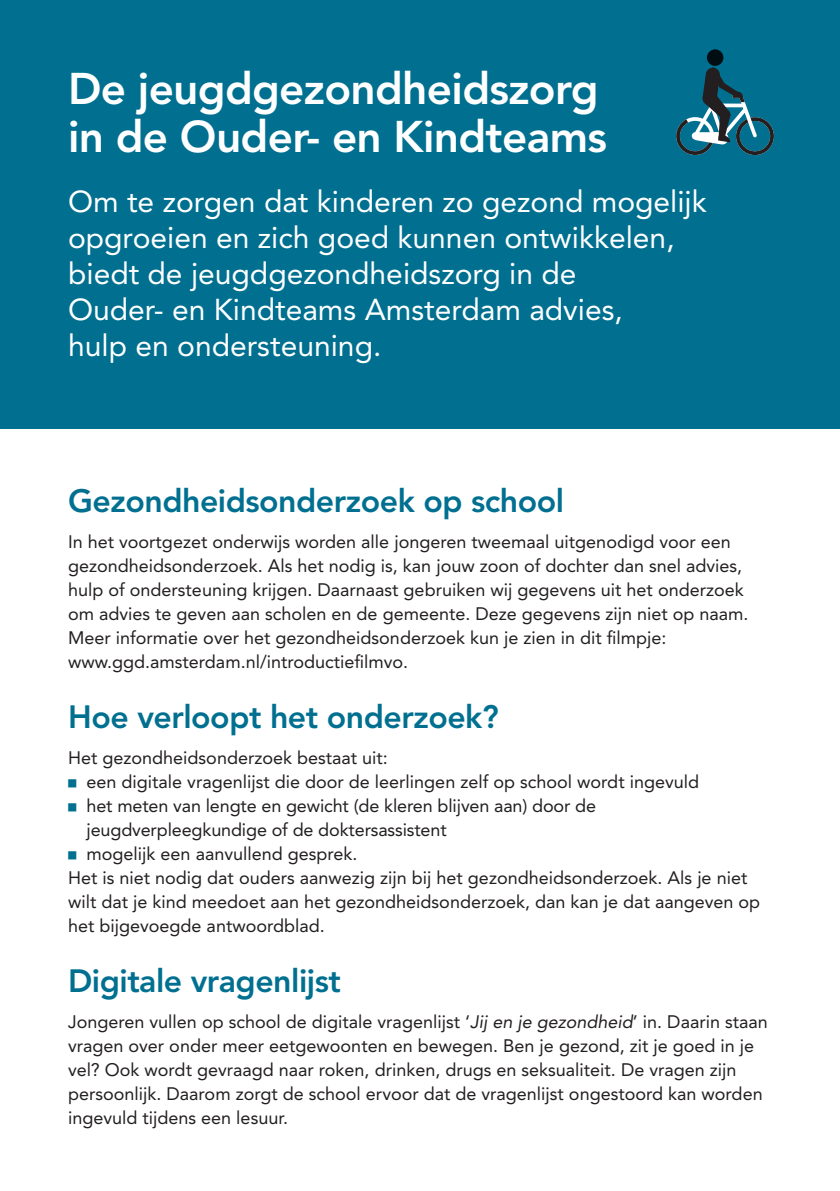
<style>
.page{position:relative;width:840px;height:1191px;background:#fff}
.page>*{position:absolute;margin:0;border:0;box-sizing:border-box;transform-origin:0 0}
.Kopje_intro{font:800 44px/48px "Avenir";letter-spacing:-.015em;color:#fff}
.Tussenkopje{font:800 32px "Avenir";letter-spacing:-.015em;color:#017090}
.Intro{font:30px/36px "Avenir";color:#fff}
.plat{font:18px/24px "Avenir";color:#231f20}
.s1{font-family:"ASD Formfont";color:#017090}
.s2{font-style:italic}
</style>
<div class="page">
<div style="left:0;top:0;width:839px;height:428px;background:#017090"></div>
<svg style="left:676px;top:49px;width:97px;height:106px"></svg>
<p class="Kopje_intro" style="left:68px;top:65px;width:540px">De jeugdgezondheidszorg in de Ouder- en Kindteams</p>
<p class="Intro" style="left:68px;top:184px;width:640px">Om te zorgen dat kinderen zo gezond mogelijk opgroeien en zich goed kunnen ontwikkelen, biedt de jeugdgezondheidszorg in de<br>Ouder- en Kindteams Amsterdam advies,<br>hulp en ondersteuning.</p>
<p class="Tussenkopje" style="left:68px;top:482px;width:497px">Gezondheidsonderzoek op school</p>
<p class="plat" style="left:68px;top:530px;width:681px">In het voortgezet onderwijs worden alle jongeren tweemaal uitgenodigd voor een gezondheidsonderzoek. Als het nodig is, kan jouw zoon of dochter dan snel advies, hulp of ondersteuning krijgen. Daarnaast gebruiken wij gegevens uit het onderzoek om advies te geven aan scholen en de gemeente. Deze gegevens zijn niet op naam.<br>Meer informatie over het gezondheidsonderzoek kun je zien in dit filmpje: www.ggd.amsterdam.nl/introductiefilmvo.</p>
<p class="Tussenkopje" style="left:68px;top:698px;width:432px">Hoe verloopt het onderzoek?</p>
<p class="plat" style="left:68px;top:746px;width:321px">Het gezondheidsonderzoek bestaat uit:</p>
<p class="plat" style="left:68px;top:770px;width:632px"><span class="s1">•</span> een digitale vragenlijst die door de leerlingen zelf op school wordt ingevuld</p>
<p class="plat" style="left:86px;top:794px;width:511px;text-indent:-18px"><span class="s1">•</span> het meten van lengte en gewicht (de kleren blijven aan) door de jeugdverpleegkundige of de doktersassistent</p>
<p class="plat" style="left:68px;top:842px;width:291px"><span class="s1">•</span> mogelijk een aanvullend gesprek.</p>
<p class="plat" style="left:68px;top:866px;width:693px">Het is niet nodig dat ouders aanwezig zijn bij het gezondheidsonderzoek. Als je niet wilt dat je kind meedoet aan het gezondheidsonderzoek, dan kan je dat aangeven op het bijgevoegde antwoordblad.</p>
<p class="Tussenkopje" style="left:68px;top:962px;width:274px">Digitale vragenlijst</p>
<p class="plat" style="left:68px;top:1010px;width:700px">Jongeren vullen op school de digitale vragenlijst ‘<span class="s2">Jij en je gezondheid</span>’ in. Daarin staan vragen over onder meer eetgewoonten en bewegen. Ben je gezond, zit je goed in je vel? Ook wordt gevraagd naar roken, drinken, drugs en seksualiteit. De vragen zijn persoonlijk. Daarom zorgt de school ervoor dat de vragenlijst ongestoord kan worden ingevuld tijdens een lesuur.</p>
</div>
